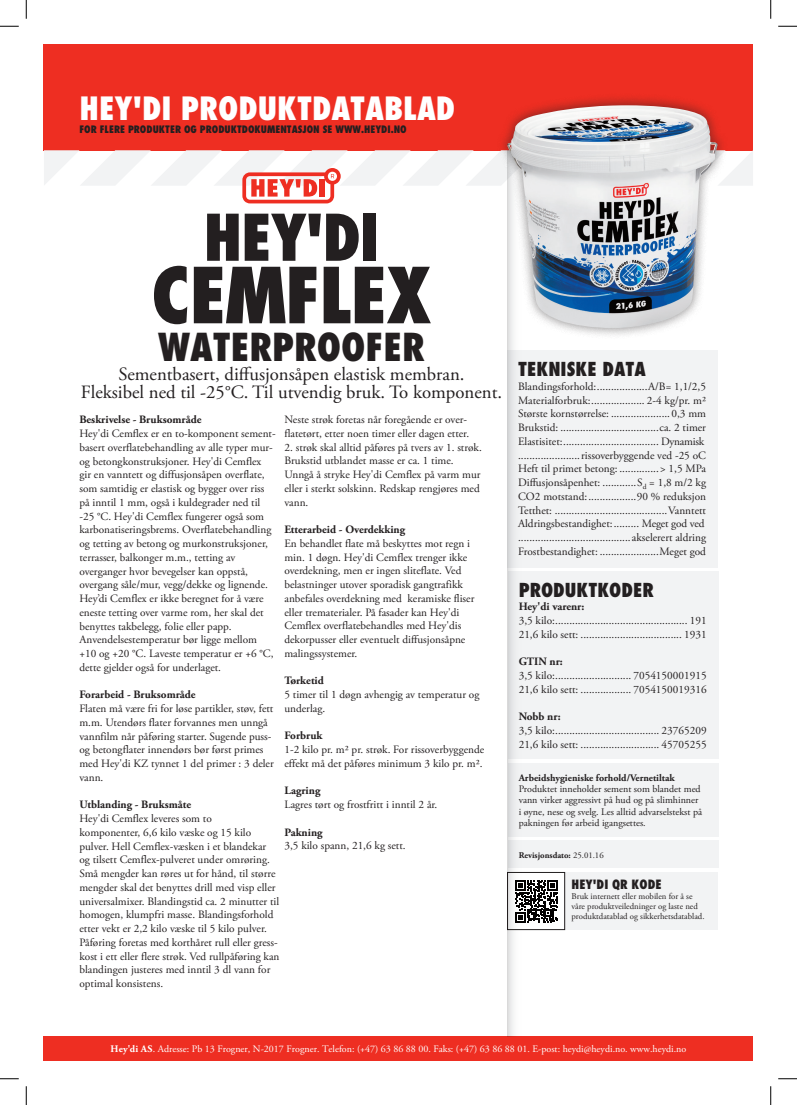
<style>
.page{position:relative;width:797px;height:1105px;background:#fff}
.page>*{position:absolute;margin:0;border:0;box-sizing:border-box;transform-origin:0 0}
.t1{font:800 condensed 75px "Futura";letter-spacing:-.025em;color:#231f20}
.t2{font:800 condensed 62.5px "Futura";color:#231f20}
.t3{font:800 condensed 37.5px "Futura";color:#231f20}
.t4{font:800 condensed 31.25px "Futura";color:#fff}
.t5{font:18.75px/18.8px "Adobe Garamond Pro";color:#231f20;text-align:center}
.t6{font:800 condensed 18.75px "Futura";color:#231f20}
.t7{font:800 condensed 12.5px "Futura";color:#231f20}
.t8{font:11.25px/13.8px "Adobe Garamond Pro";color:#231f20}
.t9{font:700 11.25px "Adobe Garamond Pro";color:#231f20}
.t10{font:10px/11.2px "Adobe Garamond Pro";color:#231f20}
.t11{font:10px "Adobe Garamond Pro";color:#fff}
.t12{font:800 condensed 10px "Futura";color:#231f20}
.t13{font:700 10px "Adobe Garamond Pro";color:#231f20}
.t14{font:8.75px/10px "Adobe Garamond Pro";color:#231f20}
.t15{font:700 8.75px "Adobe Garamond Pro";color:#231f20}
.s1{font-weight:400}
.s2{font-weight:700}
</style>
<div class="page">
<div style="left:44px;top:44px;width:709px;height:106px;background:#ee2e22"></div>
<div style="left:44px;top:1036px;width:709px;height:25px;background:#ee2e22"></div>
<div style="left:507px;top:872px;width:58px;height:58px;border:1px solid #231f20"></div>
<div style="left:564px;top:872px;width:154px;height:58px;background:#f2f3f4"></div>
<svg style="left:525px;top:880px;width:32px;height:43px"></svg>
<div style="left:508px;top:840px;width:210px;height:28px;background:#f2f3f4"></div>
<svg style="left:43px;top:150px;width:710px;height:53px"></svg>
<div style="left:507px;top:350px;width:211px;height:217px;background:#f2f3f4"></div>
<div style="left:508px;top:571px;width:210px;height:188px;background:#f2f3f4"></div>
<div style="left:508px;top:763px;width:210px;height:73px;background:#f2f3f4"></div>
<div style="left:495px;top:93px;width:234px;height:247px;background:#231f20;opacity:.5"></div>
<img style="left:506px;top:105px;width:212px;height:223px">
<svg style="left:507px;top:150px;width:18px;height:886px"></svg>
<svg style="left:0;top:25px;width:19px;height:2px"></svg>
<svg style="left:778px;top:25px;width:19px;height:2px"></svg>
<svg style="left:0;top:1078px;width:19px;height:1px"></svg>
<svg style="left:778px;top:1078px;width:19px;height:1px"></svg>
<svg style="left:25px;top:0;width:2px;height:19px"></svg>
<svg style="left:25px;top:1086px;width:2px;height:19px"></svg>
<svg style="left:770px;top:0;width:1px;height:19px"></svg>
<svg style="left:770px;top:1086px;width:1px;height:19px"></svg>
<h3 class="t4" style="left:79px;top:88px;width:377px">HEY'DI PRODUKTDATABLAD</h3>
<p class="t12" style="left:79px;top:122px;width:329px">FOR FLERE PRODUKTER OG PRODUKTDOKUMENTASJON SE WWW.HEYDI.NO</p>
<h2 class="t2" style="left:203px;top:197px;width:178px">HEY'DI</h2>
<h1 class="t1" style="left:151px;top:247px;width:282px">CEMFLEX</h1>
<h3 class="t3" style="left:158px;top:323px;width:268px">WATERPROOFER</h3>
<h3 class="t5" style="left:81px;top:365px;width:422px">Sementbasert, diffusjonsåpen elastisk membran.<br>Fleksibel ned til -25°C. Til utvendig bruk. To komponent.</h3>
<h3 class="t6" style="left:518px;top:357px;width:129px">TEKNISKE DATA</h3>
<p class="t8" style="left:518px;top:380px;width:189px">Blandingsforhold:..................A/B= 1,1/2,5<br>Materialforbruk:................... 2-4 kg/pr. m2<br>Største kornstørrelse: .....................0,3 mm Brukstid: ...................................ca. 2 timer Elastisitet:.................................. Dynamisk ......................rissoverbyggende ved -25 oC Heft til primet betong: ..............&gt; 1,5 MPa Diffusjonsåpenhet: ............S<sub>d</sub> = 1,8 m/2 kg CO2 motstand:.................90 % reduksjon Tetthet: ........................................Vanntett Aldringsbestandighet:......... Meget god ved ........................................akselerert aldring Frostbestandighet: .....................Meget god</p>
<h3 class="t6" style="left:518px;top:577px;width:136px">PRODUKTKODER</h3>
<p class="t9" style="left:518px;top:600px;width:67px">Hey'di varenr:</p>
<p class="t8" style="left:518px;top:614px;width:189px">3,5 kilo:............................................... 191<br>21,6 kilo sett: .................................... 1931</p>
<p class="t9" style="left:518px;top:655px;width:46px">GTIN nr:</p>
<p class="t8" style="left:518px;top:669px;width:189px">3,5 kilo:........................... 7054150001915<br>21,6 kilo sett: .................. 7054150019316</p>
<p class="t9" style="left:518px;top:710px;width:43px">Nobb nr:</p>
<p class="t8" style="left:518px;top:724px;width:189px">3,5 kilo:..................................... 23765209<br>21,6 kilo sett: ............................ 45705255</p>
<p class="t13" style="left:518px;top:772px;width:158px">Arbeidshygieniske forhold/Vernetiltak</p>
<p class="t10" style="left:518px;top:784px;width:185px">Produktet inneholder sement som blandet med vann virker aggressivt på hud og på slimhinner i øyne, nese og svelg. Les alltid advarselstekst på pakningen før arbeid igangsettes.</p>
<p class="t8" style="left:284px;top:413px;width:186px">Neste strøk foretas når foregående er over&shy;flatetørt, etter noen timer eller dagen etter.</p>
<p class="t8" style="left:284px;top:441px;width:199px">2. strøk skal alltid påføres på tvers av 1. strøk.<br>Brukstid utblandet masse er ca. 1 time.<br>Unngå å stryke Hey'di Cemflex på varm mur eller i sterkt solskinn. Redskap rengjøres med vann.</p>
<p class="t9" style="left:284px;top:523px;width:122px">Etterarbeid - Overdekking</p>
<p class="t8" style="left:284px;top:537px;width:191px">En behandlet flate må beskyttes mot regn i min. 1 døgn. Hey'di Cemflex trenger ikke overdekning, men er ingen sliteflate. Ved belastninger utover sporadisk gangtrafikk anbefales overdekning med keramiske fliser eller trematerialer. På fasader kan Hey'di Cemflex overflatebehandles med Hey'dis dekorpusser eller eventuelt diffusjonsåpne malingssystemer.</p>
<p class="t9" style="left:284px;top:674px;width:41px">Tørketid</p>
<p class="t8" style="left:284px;top:688px;width:196px">5 timer til 1 døgn avhengig av temperatur og underlag.</p>
<p class="t9" style="left:284px;top:729px;width:40px">Forbruk</p>
<p class="t8" style="left:284px;top:743px;width:201px">1-2 kilo pr. m2 pr. strøk. For rissoverbyggende effekt må det påføres minimum 3 kilo pr. m2.</p>
<p class="t9" style="left:284px;top:784px;width:37px">Lagring</p>
<p class="t8" style="left:284px;top:798px;width:154px">Lagres tørt og frostfritt i inntil 2 år.</p>
<p class="t9" style="left:284px;top:825px;width:40px">Pakning</p>
<p class="t8" style="left:284px;top:839px;width:123px">3,5 kilo spann, 21,6 kg sett.</p>
<p class="t9" style="left:79px;top:413px;width:124px">Beskrivelse - Bruksområde</p>
<p class="t8" style="left:79px;top:427px;width:198px">Hey'di Cemflex er en to-komponent sement&shy;basert overflatebehandling av alle typer mur&shy;og betongkonstruksjoner. Hey'di Cemflex gir en vanntett og diffusjonsåpen overflate, som samtidig er elastisk og bygger over riss på inntil 1 mm, også i kuldegrader ned til -25 °C. Hey'di Cemflex fungerer også som karbonatiseringsbrems. Overflatebehandling og tetting av betong og murkonstruksjoner, terrasser, balkonger m.m., tetting av overganger hvor bevegelser kan oppstå, overgang såle/mur, vegg/dekke og lignende.<br>Hey’di Cemflex er ikke beregnet for å være eneste tetting over varme rom, her skal det benyttes takbelegg, folie eller papp.<br>Anvendelsestemperatur bør ligge mellom +10 og +20 °C. Laveste temperatur er +6 °C, dette gjelder også for underlaget.</p>
<p class="t9" style="left:79px;top:688px;width:118px">Forarbeid - Bruksområde</p>
<p class="t8" style="left:79px;top:702px;width:196px">Flaten må være fri for løse partikler, støv, fett m.m. Utendørs flater forvannes men unngå vannfilm når påføring starter. Sugende puss&shy;og betongflater innendørs bør først primes med Hey'di KZ tynnet 1 del primer : 3 deler vann.</p>
<p class="t9" style="left:79px;top:798px;width:113px">Utblanding - Bruksmåte</p>
<p class="t8" style="left:79px;top:812px;width:202px">Hey'di Cemflex leveres som to<br>komponenter, 6,6 kilo væske og 15 kilo pulver. Hell Cemflex-væsken i et blandekar og tilsett Cemflex-pulveret under omrøring.<br>Små mengder kan røres ut for hånd, til større mengder skal det benyttes drill med visp eller universalmixer. Blandingstid ca. 2 minutter til homogen, klumpfri masse. Blandingsforhold etter vekt er 2,2 kilo væske til 5 kilo pulver.<br>Påføring foretas med korthåret rull eller gress&shy;kost i ett eller flere strøk. Ved rullpåføring kan blandingen justeres med inntil 3 dl vann for optimal konsistens.</p>
<p class="t15" style="left:518px;top:850px;width:86px">Revisjonsdato: <span class="s1">25.01.16</span></p>
<p class="t7" style="left:571px;top:877px;width:92px">HEY'DI QR KODE</p>
<p class="t14" style="left:571px;top:892px;width:134px">Bruk internett eller mobilen for å se våre produktveiledninger og laste ned produktdatablad og sikkerhetsdatablad.</p>
<p class="t11" style="left:111px;top:1043px;width:577px"><span class="s2">Hey'di AS</span>. Adresse: Pb 13 Frogner, N-2017 Frogner. Telefon: (+47) 63 86 88 00. Faks: (+47) 63 86 88 01. E-post: heydi@heydi.no. www.heydi.no</p>
</div>
